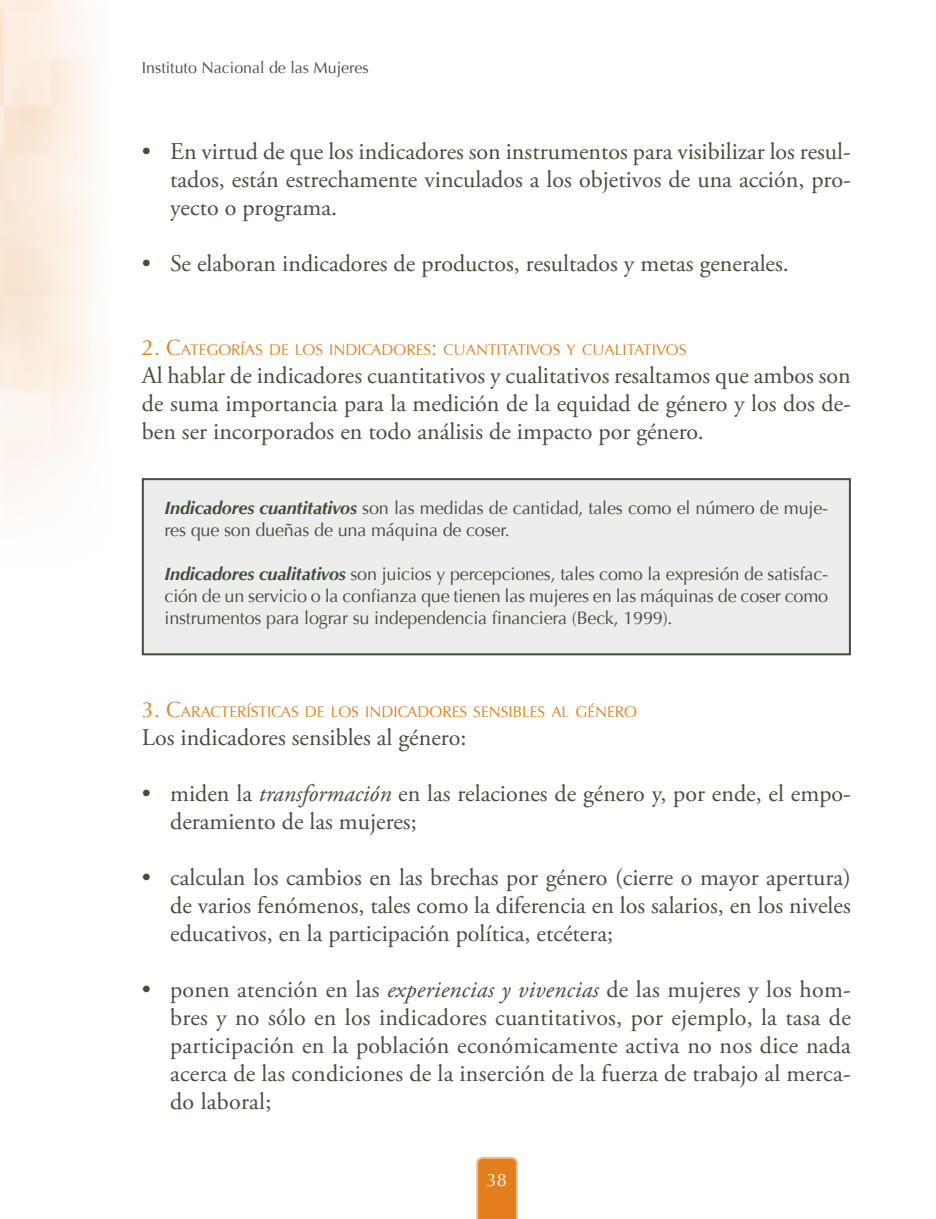
<style>
.page{position:relative;width:936px;height:1219px;background:#fff}
.page>*{position:absolute;margin:0;border:0;box-sizing:border-box;transform-origin:0 0}
.t1{font:24px/28px "Adobe Garamond Pro";color:#444d3e;text-align:justify}
.t2{font:18px/22px "Optima";letter-spacing:-.01em;color:#444d3e}
.t3{font:18px "Optima";color:#fff}
.t4{font:16px "Optima";color:#444d3e}
.t5{font:15.4px "Optima";color:#e37f1c}
.s1{font-size:22px}
.s2{font-weight:700;font-style:italic}
.s3{font-style:italic}
</style>
<div class="page">
<svg style="left:476px;top:1157px;width:42px;height:62px;background:#e4882c"></svg>
<div style="left:143px;top:479px;width:706px;height:175px;background:#ecedec"></div>
<div style="left:142px;top:478px;width:708px;height:177px;border:2px solid #444d3e"></div>
<p class="t4" style="left:142px;top:59px;width:228px">Instituto Nacional de las Mujeres</p>
<p class="t1" style="left:170px;top:138px;width:682px;text-indent:-28px">• En virtud de que los indicadores son instrumentos para visibilizar los resul&shy;tados, están estrechamente vinculados a los objetivos de una acción, pro&shy;yecto o programa.</p>
<p class="t1" style="left:142px;top:250px;width:648px">• Se elaboran indicadores de productos, resultados y metas generales.</p>
<p class="t5" style="left:142px;top:341px;width:546px"><span class="s1">2. C</span>ATEGORÍAS DE LOS INDICADORES<span class="s1">:</span> CUANTITATIVOS Y CUALITATIVOS</p>
<p class="t1" style="left:142px;top:362px;width:710px">Al hablar de indicadores cuantitativos y cualitativos resaltamos que ambos son de suma importancia para la medición de la equidad de género y los dos de&shy;ben ser incorporados en todo análisis de impacto por género.</p>
<p class="t2" style="left:164px;top:497px;width:665px"><span class="s2">Indicadores cuantitativos</span> son las medidas de cantidad, tales como el número de muje&shy;res que son dueñas de una máquina de coser.</p>
<p class="t2" style="left:164px;top:563px;width:665px;text-align:justify"><span class="s2">Indicadores cualitativos</span> son juicios y percepciones, tales como la expresión de satisfac&shy;ción de un servicio o la confianza que tienen las mujeres en las máquinas de coser como instrumentos para lograr su independencia financiera (Beck, 1999).</p>
<p class="t5" style="left:142px;top:703px;width:495px"><span class="s1">3. C</span>ARACTERÍSTICAS DE LOS INDICADORES SENSIBLES AL GÉNERO</p>
<p class="t1" style="left:142px;top:724px;width:326px">Los indicadores sensibles al género:</p>
<p class="t1" style="left:170px;top:780px;width:682px;text-indent:-28px">• miden la <span class="s3">transformación</span> en las relaciones de género y, por ende, el empo&shy;deramiento de las mujeres;</p>
<p class="t1" style="left:170px;top:864px;width:682px;text-indent:-28px">• calculan los cambios en las brechas por género (cierre o mayor apertura) de varios fenómenos, tales como la diferencia en los salarios, en los niveles educativos, en la participación política, etcétera;</p>
<p class="t1" style="left:170px;top:976px;width:682px;text-indent:-28px">• ponen atención en las <span class="s3">experiencias y vivencias</span> de las mujeres y los hom&shy;bres y no sólo en los indicadores cuantitativos, por ejemplo, la tasa de participación en la población económicamente activa no nos dice nada acerca de las condiciones de la inserción de la fuerza de trabajo al merca&shy;do laboral;</p>
<p class="t3" style="left:487px;top:1169px;width:22px">38</p>
</div>
